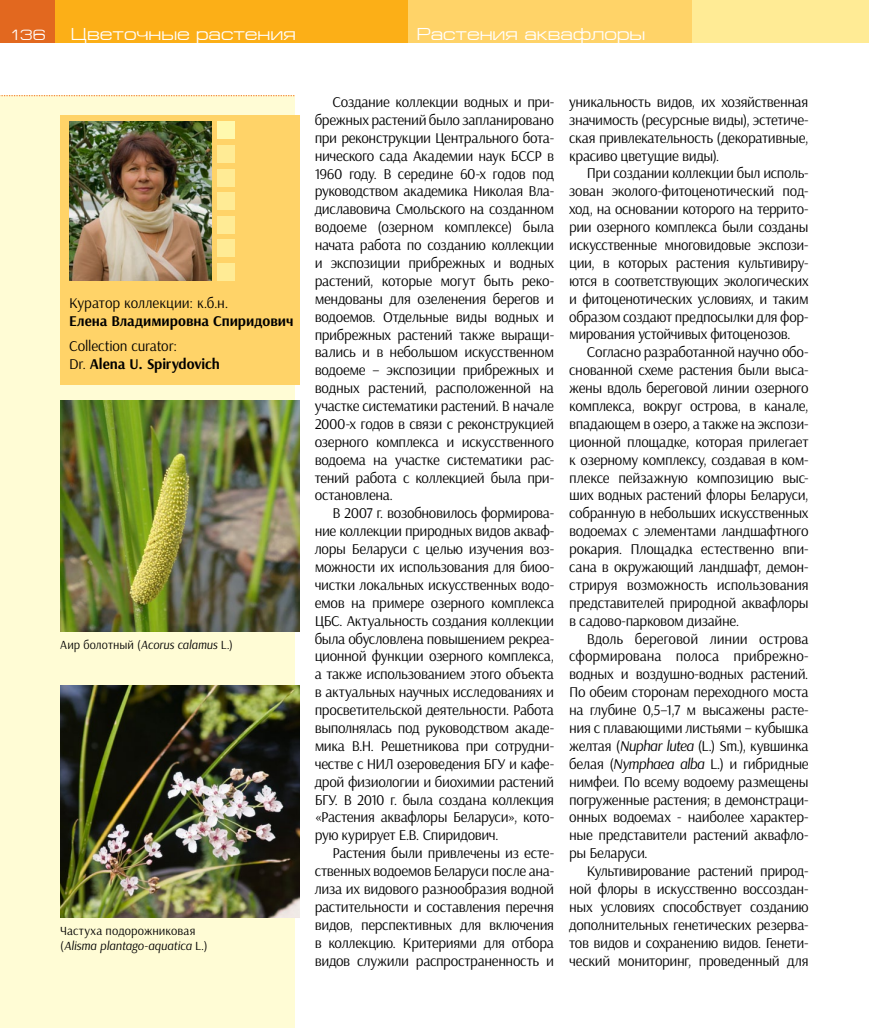
<style>
.page{position:relative;width:869px;height:1028px;background:#fff}
.page>*{position:absolute;margin:0;border:0;box-sizing:border-box;transform-origin:0 0}
.t1{font:17.5px "Europe Ext";letter-spacing:-.005em;color:#fff}
.t2{font:15px/17.9px "Arsenal";letter-spacing:-.025em;color:#000;text-align:justify}
.t3{font:700 15px "Arsenal";color:#000}
.t4{font:15px "Arsenal";color:#000}
.t5{font:15px "Europe Ext";color:#fff}
.t6{font:12.5px/15px "Arsenal";letter-spacing:.005em;color:#000}
.s1{font-weight:700}
.s2{font-style:italic}
</style>
<div class="page">
<div style="left:0;top:96px;width:294px;height:932px;background:#fffcd5"></div>
<div style="left:60px;top:115px;width:239px;height:269px;background:#ffd368"></div>
<img style="left:69px;top:121px;width:142px;height:160px">
<div style="left:217px;top:121px;width:17px;height:18px;background:#fff9ae"></div>
<div style="left:217px;top:145px;width:17px;height:18px;background:#ffeb95"></div>
<div style="left:217px;top:169px;width:17px;height:17px;background:#ffeb95"></div>
<div style="left:217px;top:192px;width:17px;height:18px;background:#ffeb95"></div>
<div style="left:217px;top:216px;width:17px;height:18px;background:#ffeb95"></div>
<div style="left:217px;top:239px;width:17px;height:18px;background:#ffeb95"></div>
<div style="left:217px;top:263px;width:17px;height:18px;background:#ffeb95"></div>
<svg style="left:0;top:95px;width:294px;height:1px"></svg>
<div style="left:0;top:0;width:868px;height:43px;background:#ffeb95"></div>
<div style="left:0;top:0;width:691px;height:43px;background:#ffd368"></div>
<div style="left:0;top:0;width:407px;height:43px;background:#fcaf17"></div>
<div style="left:0;top:0;width:55px;height:43px;background:#e2681f"></div>
<img style="left:60px;top:400px;width:239px;height:232px">
<img style="left:60px;top:685px;width:239px;height:232px">
<p class="t5" style="left:9px;top:27px;width:38px">136</p>
<p class="t1" style="left:71px;top:24px;width:226px">Цветочные растения</p>
<p class="t1" style="left:416px;top:24px;width:230px">Растения аквафлоры</p>
<p class="t4" style="left:69px;top:294px;width:161px">Куратор коллекции: к.б.н.</p>
<p class="t3" style="left:69px;top:312px;width:226px">Елена Владимировна Спиридович</p>
<p class="t2" style="left:69px;top:337px;width:152px">Collection curator:<br>Dr. <span class="s1">Alena U. Spirydovich</span></p>
<p class="t6" style="left:60px;top:637px;width:174px">Аир болотный (<span class="s2">Acorus calamus</span> L.)</p>
<p class="t6" style="left:60px;top:923px;width:149px">Частуха подорожниковая (<span class="s2">Alisma plantago-aquatica</span> L.)</p>
<p class="t2" style="left:314px;top:93px;width:241px;text-indent:18px">Создание коллекции водных и при&shy;брежных растений было запланировано при реконструкции Центрального бота&shy;нического сада Академии наук БССР в 1960 году. В середине 60-х годов под руководством академика Николая Вла&shy;диславовича Смольского на созданном водоеме (озерном комплексе) была начата работа по созданию коллекции и экспозиции прибрежных и водных растений, которые могут быть реко&shy;мендованы для озеленения берегов и водоемов. Отдельные виды водных и прибрежных растений также выращи&shy;вались и в небольшом искусственном водоеме – экспозиции прибрежных и водных растений, расположенной на участке систематики растений. В начале 2000-х годов в связи с реконструкцией озерного комплекса и искусственного водоема на участке систематики рас&shy;тений работа с коллекцией была при&shy;остановлена.</p>
<p class="t2" style="left:314px;top:504px;width:241px;text-indent:18px">В 2007 г. возобновилось формирова&shy;ние коллекции природных видов акваф&shy;лоры Беларуси с целью изучения воз&shy;можности их использования для биоо&shy;чистки локальных искусственных водо&shy;емов на примере озерного комплекса ЦБС. Актуальность создания коллекции была обусловлена повышением рекреа&shy;ционной функции озерного комплекса, а также использованием этого объекта в актуальных научных исследованиях и просветительской деятельности. Работа выполнялась под руководством акаде&shy;мика В.Н. Решетникова при сотрудни&shy;честве с НИЛ озероведения БГУ и кафе&shy;дрой физиологии и биохимии растений БГУ. В 2010 г. была создана коллекция «Растения аквафлоры Беларуси», кото&shy;рую курирует Е.В. Спиридович.</p>
<p class="t2" style="left:314px;top:844px;width:241px;text-indent:18px">Растения были привлечены из есте&shy;ственных водоемов Беларуси после ана&shy;лиза их видового разнообразия водной растительности и составления перечня видов, перспективных для включения в коллекцию. Критериями для отбора видов служили распространенность и</p>
<p class="t2" style="left:569px;top:93px;width:241px">уникальность видов, их хозяйственная значимость (ресурсные виды), эстетиче&shy;ская привлекательность (декоративные, красиво цветущие виды).</p>
<p class="t2" style="left:569px;top:165px;width:241px;text-indent:18px">При создании коллекции был исполь&shy;зован эколого-фитоценотический под&shy;ход, на основании которого на террито&shy;рии озерного комплекса были созданы искусственные многовидовые экспози&shy;ции, в которых растения культивиру&shy;ются в соответствующих экологических и фитоценотических условиях, и таким образом создают предпосылки для фор&shy;мирования устойчивых фитоценозов.</p>
<p class="t2" style="left:569px;top:343px;width:241px;text-indent:18px">Согласно разработанной научно обо&shy;снованной схеме растения были выса&shy;жены вдоль береговой линии озерного комплекса, вокруг острова, в канале, впадающем в озеро, а также на экспози&shy;ционной площадке, которая прилегает к озерному комплексу, создавая в ком&shy;плексе пейзажную композицию выс&shy;ших водных растений флоры Беларуси, собранную в небольших искусственных водоемах с элементами ландшафтного рокария. Площадка естественно впи&shy;сана в окружающий ландшафт, демон&shy;стрируя возможность использования представителей природной аквафлоры в садово-парковом дизайне.</p>
<p class="t2" style="left:569px;top:629px;width:241px;text-indent:18px">Вдоль береговой линии острова сформирована полоса прибрежно&shy;водных и воздушно-водных растений.<br>По обеим сторонам переходного моста на глубине 0,5–1,7 м высажены расте&shy;ния с плавающими листьями – кубышка желтая (<span class="s2">Nuphar lutea</span> (L.) Sm.), кувшинка белая (<span class="s2">Nymphaea alba</span> L.) и гибридные нимфеи. По всему водоему размещены погруженные растения; в демонстраци&shy;онных водоемах - наиболее характер&shy;ные представители растений аквафло&shy;ры Беларуси.</p>
<p class="t2" style="left:569px;top:862px;width:241px;text-indent:18px">Культивирование растений природ&shy;ной флоры в искусственно воссоздан&shy;ных условиях способствует созданию дополнительных генетических резерва&shy;тов видов и сохранению видов. Генети&shy;ческий мониторинг, проведенный для</p>
</div>
